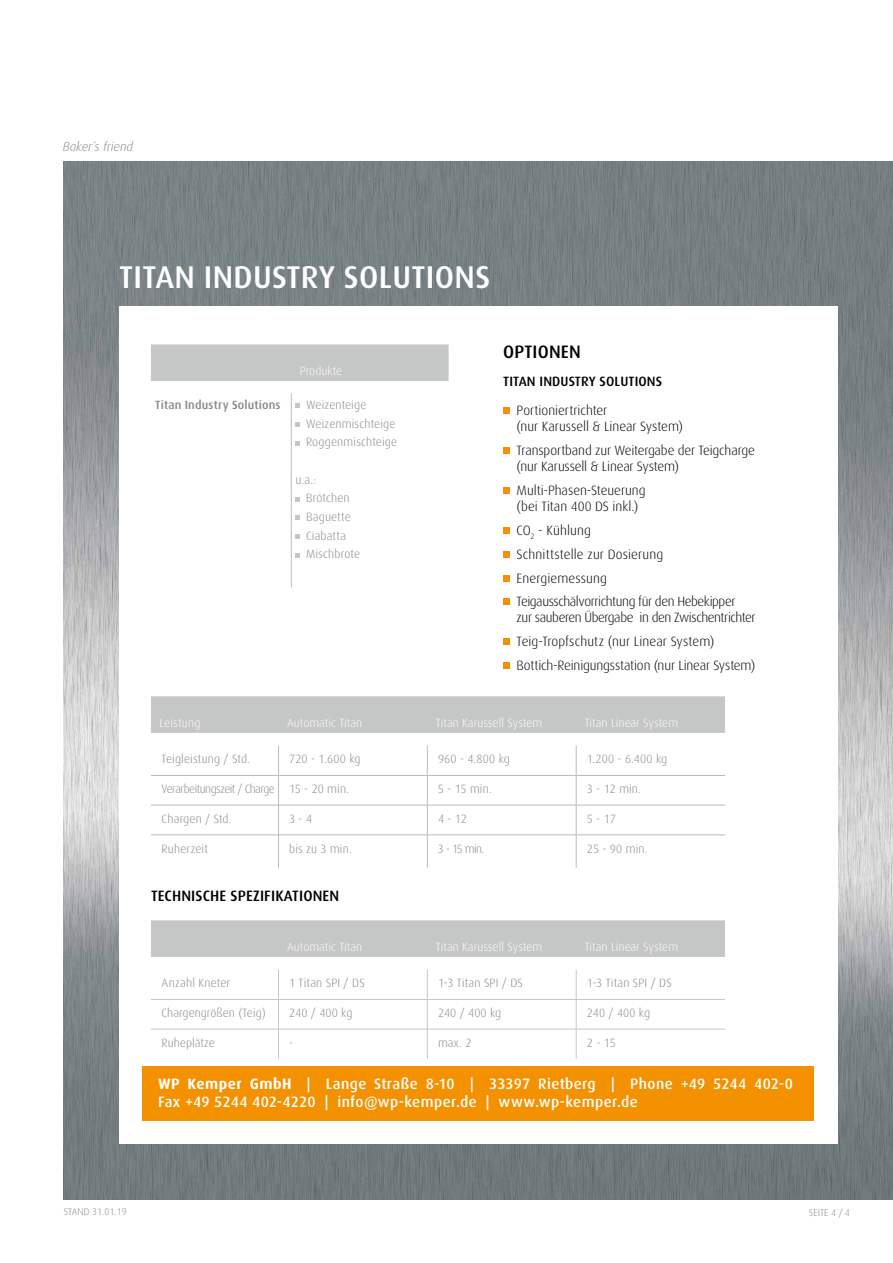
<style>
.page{position:relative;width:893px;height:1263px;background:#fff}
.page>*{position:absolute;margin:0;border:0;box-sizing:border-box;transform-origin:0 0}
.t1{font:500 31.5px "Dax Pro";letter-spacing:.01em;color:#fff}
.t2{font:500 18px "Dax Pro";letter-spacing:.01em;color:#000}
.t3{font:500 15px/18px "Dax Pro";letter-spacing:.025em;color:#fff}
.t4{font:500 15px "Dax Pro";letter-spacing:.01em;color:#000}
.t5{font:300 13.5px/23.7px "Dax Pro";letter-spacing:-.01em;color:#000}
.t6{font:500 13.5px "Dax Pro";letter-spacing:.01em;color:#000}
.t7{font:italic 300 12.75px "Dax Pro";color:#878786}
.t8{font:300 12px/18.6px "Dax Pro";letter-spacing:.005em;color:#878786}
.t9{font:300 12px "Dax Pro";color:#fff}
.t10{font:300 12px "Dax Pro";letter-spacing:-.035em;color:#878786}
.t11{font:500 12px "Dax Pro";letter-spacing:.015em;color:#878786}
.t12{font:300 9.75px "Dax Pro";letter-spacing:.01em;color:#878786}
.s1{font-weight:700}
</style>
<div class="page">
<img style="left:64px;top:162px;width:829px;height:1037px">
<div style="left:119px;top:306px;width:719px;height:838px;background:#fff"></div>
<div style="left:142px;top:1066px;width:672px;height:54px;background:#f39100"></div>
<div style="left:151px;top:344px;width:298px;height:37px;background:#c5c6c6"></div>
<hr style="left:291px;top:393px;width:1px;height:194px;background:#b9babb">
<svg style="left:296px;top:403px;width:4px;height:5px"></svg>
<svg style="left:296px;top:422px;width:4px;height:5px"></svg>
<svg style="left:296px;top:441px;width:4px;height:4px"></svg>
<svg style="left:296px;top:497px;width:4px;height:4px"></svg>
<svg style="left:296px;top:515px;width:4px;height:5px"></svg>
<svg style="left:296px;top:534px;width:4px;height:5px"></svg>
<svg style="left:296px;top:553px;width:4px;height:4px"></svg>
<div style="left:151px;top:920px;width:574px;height:37px;background:#c5c6c6"></div>
<hr style="left:151px;top:999px;width:127px;height:1px;background:#c5c6c6">
<hr style="left:151px;top:1029px;width:127px;height:1px;background:#c5c6c6">
<hr style="left:279px;top:999px;width:148px;height:1px;background:#c5c6c6">
<hr style="left:279px;top:1029px;width:148px;height:1px;background:#c5c6c6">
<hr style="left:428px;top:999px;width:148px;height:1px;background:#c5c6c6">
<hr style="left:428px;top:1029px;width:148px;height:1px;background:#c5c6c6">
<svg style="left:278px;top:970px;width:1px;height:29px"></svg>
<svg style="left:427px;top:970px;width:1px;height:29px"></svg>
<hr style="left:278px;top:999px;width:1px;height:30px;background:#c5c6c6">
<hr style="left:427px;top:999px;width:1px;height:30px;background:#c5c6c6">
<hr style="left:278px;top:1029px;width:1px;height:30px;background:#c5c6c6">
<hr style="left:427px;top:1029px;width:1px;height:30px;background:#c5c6c6">
<hr style="left:576px;top:999px;width:149px;height:1px;background:#c5c6c6">
<svg style="left:576px;top:970px;width:1px;height:59px"></svg>
<hr style="left:576px;top:1029px;width:149px;height:1px;background:#c5c6c6">
<hr style="left:576px;top:1029px;width:1px;height:30px;background:#c5c6c6">
<div style="left:503px;top:408px;width:7px;height:6px;background:#f39100"></div>
<div style="left:503px;top:448px;width:7px;height:6px;background:#f39100"></div>
<div style="left:503px;top:487px;width:7px;height:7px;background:#f39100"></div>
<div style="left:503px;top:527px;width:7px;height:7px;background:#f39100"></div>
<div style="left:503px;top:551px;width:7px;height:7px;background:#f39100"></div>
<div style="left:503px;top:575px;width:7px;height:6px;background:#f39100"></div>
<div style="left:503px;top:599px;width:7px;height:6px;background:#f39100"></div>
<div style="left:503px;top:639px;width:7px;height:6px;background:#f39100"></div>
<div style="left:503px;top:662px;width:7px;height:7px;background:#f39100"></div>
<div style="left:151px;top:696px;width:574px;height:37px;background:#c5c6c6"></div>
<hr style="left:151px;top:805px;width:128px;height:1px;background:#b9babb">
<hr style="left:279px;top:805px;width:148px;height:1px;background:#b9babb">
<hr style="left:427px;top:805px;width:149px;height:1px;background:#b9babb">
<hr style="left:576px;top:805px;width:149px;height:1px;background:#b9babb">
<svg style="left:278px;top:746px;width:1px;height:88px"></svg>
<svg style="left:427px;top:746px;width:1px;height:88px"></svg>
<svg style="left:576px;top:746px;width:1px;height:88px"></svg>
<hr style="left:151px;top:775px;width:128px;height:1px;background:#b9babb">
<hr style="left:279px;top:775px;width:148px;height:1px;background:#b9babb">
<hr style="left:427px;top:775px;width:149px;height:1px;background:#b9babb">
<hr style="left:576px;top:775px;width:149px;height:1px;background:#b9babb">
<hr style="left:151px;top:834px;width:128px;height:1px;background:#b9babb">
<hr style="left:279px;top:834px;width:148px;height:1px;background:#b9babb">
<hr style="left:278px;top:835px;width:1px;height:33px;background:#b9babb">
<hr style="left:427px;top:834px;width:149px;height:1px;background:#b9babb">
<hr style="left:427px;top:835px;width:1px;height:33px;background:#b9babb">
<hr style="left:576px;top:834px;width:149px;height:1px;background:#b9babb">
<hr style="left:576px;top:835px;width:1px;height:33px;background:#b9babb">
<p class="t7" style="left:63px;top:139px;width:72px">Baker´s friend</p>
<h1 class="t1" style="left:119px;top:257px;width:373px">TITAN INDUSTRY SOLUTIONS</h1>
<p class="t9" style="left:300px;top:363px;width:44px">Produkte</p>
<p class="t11" style="left:155px;top:397px;width:127px">Titan Industry Solutions</p>
<p class="t8" style="left:306px;top:395px;width:93px">Weizenteige<br>Weizenmischteige<br>Roggenmischteige</p>
<p class="t8" style="left:306px;top:470px;width:56px;text-indent:-10px">u.a.:<br>Brötchen<br>Baguette<br>Ciabatta<br>Mischbrote</p>
<h2 class="t2" style="left:503px;top:340px;width:79px">OPTIONEN</h2>
<p class="t6" style="left:503px;top:373px;width:161px">TITAN INDUSTRY SOLUTIONS</p>
<p class="t5" style="left:517px;top:402px;width:168px;line-height:16.2px">Portioniertrichter<br>(nur Karussell &amp; Linear System)</p>
<p class="t5" style="left:517px;top:442px;width:240px;line-height:16.2px">Transportband zur Weitergabe der Teigcharge (nur Karussell &amp; Linear System)</p>
<p class="t5" style="left:517px;top:482px;width:131px;line-height:16.2px">Multi-Phasen-Steuerung (bei Titan 400 DS inkl.)</p>
<p class="t5" style="left:517px;top:518px;width:220px">CO<sub>2</sub> - Kühlung<br>Schnittstelle zur Dosierung<br>Energiemessung<br>Teigausschälvorrichtung für den Hebekipper</p>
<p class="t5" style="left:517px;top:606px;width:241px">zur sauberen Übergabe in den Zwischentrichter<br>Teig-Tropfschutz (nur Linear System)<br>Bottich-Reinigungsstation (nur Linear System)</p>
<p class="t9" style="left:159px;top:715px;width:42px">Leistung</p>
<p class="t9" style="left:287px;top:715px;width:77px">Automatic Titan</p>
<p class="t9" style="left:436px;top:715px;width:108px">Titan Karussell System</p>
<p class="t9" style="left:585px;top:715px;width:95px">Titan Linear System</p>
<p class="t8" style="left:162px;top:750px;width:90px">Teigleistung / Std.</p>
<p class="t8" style="left:289px;top:750px;width:73px">720 - 1.600 kg</p>
<p class="t8" style="left:438px;top:750px;width:73px">960 - 4.800 kg</p>
<p class="t8" style="left:587px;top:750px;width:82px">1.200 - 6.400 kg</p>
<p class="t10" style="left:162px;top:781px;width:189px">Verarbeitungszeit / Charge 15 - 20 min.</p>
<p class="t8" style="left:438px;top:779px;width:55px">5 - 15 min.</p>
<p class="t8" style="left:587px;top:779px;width:55px">3 - 12 min.</p>
<p class="t8" style="left:162px;top:809px;width:72px">Chargen / Std.</p>
<p class="t8" style="left:289px;top:809px;width:25px">3 - 4</p>
<p class="t8" style="left:438px;top:809px;width:30px">4 - 12</p>
<p class="t8" style="left:587px;top:809px;width:31px">5 - 17</p>
<p class="t8" style="left:162px;top:839px;width:48px">Ruherzeit</p>
<p class="t8" style="left:289px;top:839px;width:64px">bis zu 3 min.</p>
<p class="t8" style="left:438px;top:839px;width:48px">3 - 15 min.</p>
<p class="t8" style="left:587px;top:839px;width:62px">25 - 90 min.</p>
<p class="t4" style="left:151px;top:886px;width:190px">TECHNISCHE SPEZIFIKATIONEN</p>
<p class="t9" style="left:287px;top:939px;width:77px">Automatic Titan</p>
<p class="t9" style="left:436px;top:939px;width:108px">Titan Karussell System</p>
<p class="t9" style="left:585px;top:939px;width:95px">Titan Linear System</p>
<p class="t8" style="left:162px;top:974px;width:70px">Anzahl Kneter</p>
<p class="t8" style="left:289px;top:974px;width:77px">1 Titan SPI / DS</p>
<p class="t8" style="left:438px;top:974px;width:87px">1-3 Titan SPI / DS</p>
<p class="t8" style="left:587px;top:974px;width:87px">1-3 Titan SPI / DS</p>
<p class="t8" style="left:162px;top:1003px;width:106px">Chargengrößen (Teig)</p>
<p class="t8" style="left:289px;top:1003px;width:65px">240 / 400 kg</p>
<p class="t8" style="left:438px;top:1003px;width:65px">240 / 400 kg</p>
<p class="t8" style="left:587px;top:1003px;width:65px">240 / 400 kg</p>
<p class="t8" style="left:162px;top:1033px;width:55px">Ruheplätze</p>
<p class="t8" style="left:289px;top:1033px;width:6px">-</p>
<p class="t8" style="left:438px;top:1033px;width:35px">max. 2</p>
<p class="t8" style="left:587px;top:1033px;width:31px">2 - 15</p>
<p class="t3" style="left:158px;top:1074px;width:636px"><span class="s1">WP Kemper GmbH</span> | Lange Straße 8-10 | 33397 Rietberg | Phone +49 5244 402-0<br>Fax +49 5244 402-4220 | info@wp-kemper.de | www.wp-kemper.de</p>
<p class="t12" style="left:64px;top:1206px;width:64px">STAND 31.01.19</p>
<p class="t12" style="left:809px;top:1206px;width:42px">SEITE 4 / 4</p>
</div>
